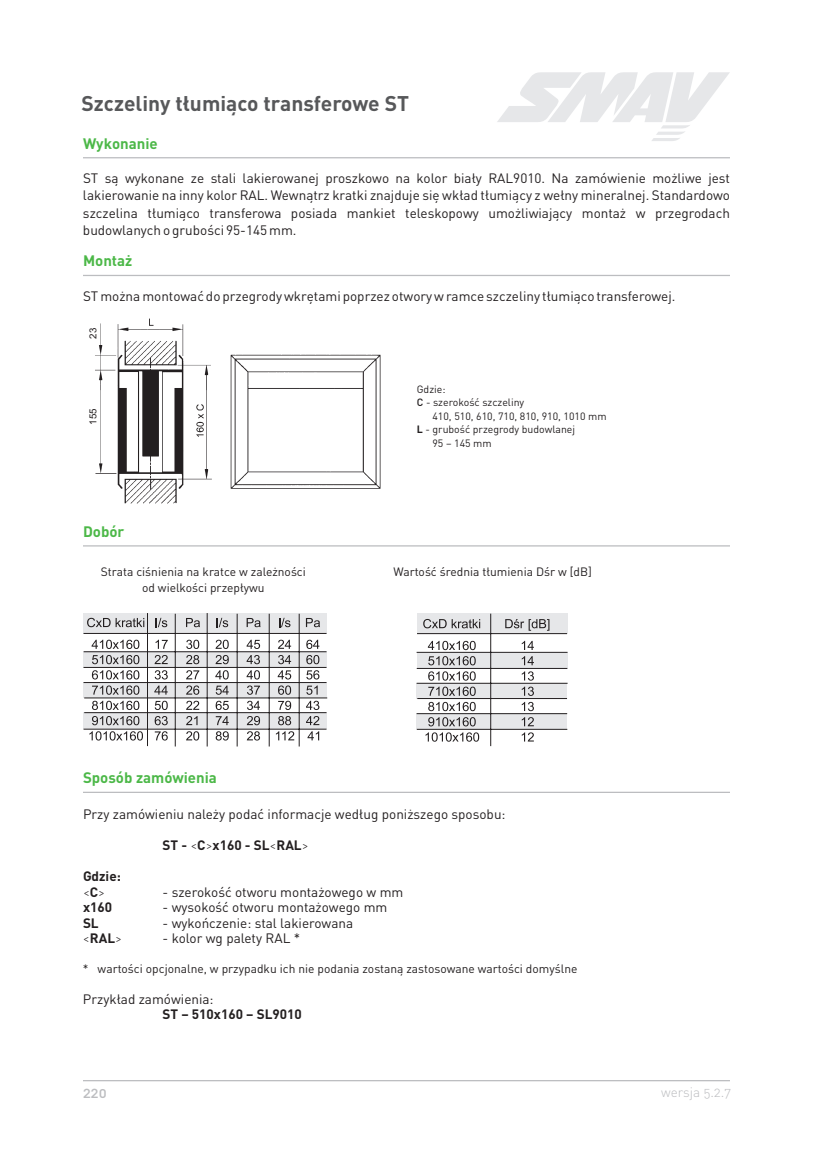
<style>
.page{position:relative;width:813px;height:1153px;background:#fff}
.page>*{position:absolute;margin:0;border:0;box-sizing:border-box;transform-origin:0 0}
.t1{font:700 21px "DIN Pro";color:#57585a}
.t2{font:700 15px "DIN Pro";color:#4cb848}
.t3{font:15px "DIN";color:#bcbdc0}
.t4{font:13.5px/17.2px "DIN Pro";color:#231f20;text-align:justify}
.t5{font:700 13.5px/15.6px "DIN Pro";color:#231f20}
.t6{font:13.5px "DIN Light Alternate";color:#bcbdc0}
.t7{font:300 13.5px "DIN Pro";color:#231f20}
.t8{font:12px/15.3px "DIN Pro";color:#231f20;text-align:center}
.t9{font:10.5px "DIN Pro";color:#231f20}
.t10{font:9.75px "Arial";color:#231f20}
.s1{font-weight:500}
.s2{font-weight:700}
.s3{font-weight:300}
</style>
<div class="page">
<hr style="left:83px;top:157px;width:646px;height:1px;background:#bcbdc0">
<svg style="left:497px;top:72px;width:232px;height:69px"></svg>
<hr style="left:83px;top:275px;width:646px;height:1px;background:#bcbdc0">
<img style="left:95px;top:318px;width:286px;height:186px">
<hr style="left:83px;top:545px;width:646px;height:1px;background:#bcbdc0">
<div style="left:417px;top:613px;width:150px;height:20px;background:#e6e7e9"></div>
<div style="left:417px;top:652px;width:150px;height:16px;background:#e6e7e9"></div>
<div style="left:416px;top:683px;width:151px;height:15px;background:#e6e7e9"></div>
<div style="left:416px;top:713px;width:151px;height:16px;background:#e6e7e9"></div>
<div style="left:84px;top:613px;width:243px;height:20px;background:#e6e7e9"></div>
<div style="left:83px;top:651px;width:243px;height:16px;background:linear-gradient(to right,#e6e7e9,#e5e6e8)"></div>
<div style="left:84px;top:682px;width:243px;height:16px;background:#e6e7e9"></div>
<div style="left:83px;top:712px;width:243px;height:16px;background:linear-gradient(to right,#e5e6e8,#e5e6e8)"></div>
<hr style="left:147px;top:613px;width:1px;height:133px;background:#231f20">
<hr style="left:175px;top:613px;width:1px;height:133px;background:#231f20">
<hr style="left:207px;top:613px;width:1px;height:133px;background:#231f20">
<hr style="left:237px;top:613px;width:1px;height:133px;background:#231f20">
<hr style="left:269px;top:613px;width:1px;height:133px;background:#231f20">
<hr style="left:299px;top:613px;width:1px;height:133px;background:#231f20">
<hr style="left:83px;top:633px;width:243px;height:1px;background:#231f20">
<hr style="left:84px;top:651px;width:242px;height:1px;background:#231f20">
<hr style="left:83px;top:667px;width:243px;height:1px;background:#231f20">
<hr style="left:83px;top:682px;width:243px;height:1px;background:#231f20">
<hr style="left:84px;top:697px;width:243px;height:1px;background:#231f20">
<hr style="left:84px;top:712px;width:242px;height:1px;background:#231f20">
<hr style="left:83px;top:728px;width:243px;height:1px;background:#231f20">
<svg style="left:87px;top:617px;width:57px;height:10px"></svg>
<svg style="left:156px;top:617px;width:11px;height:10px"></svg>
<svg style="left:186px;top:618px;width:14px;height:9px"></svg>
<svg style="left:217px;top:617px;width:11px;height:10px"></svg>
<svg style="left:246px;top:618px;width:14px;height:9px"></svg>
<svg style="left:279px;top:617px;width:11px;height:10px"></svg>
<svg style="left:306px;top:618px;width:14px;height:9px"></svg>
<svg style="left:92px;top:639px;width:47px;height:10px"></svg>
<svg style="left:155px;top:639px;width:13px;height:9px"></svg>
<svg style="left:186px;top:639px;width:13px;height:10px"></svg>
<svg style="left:215px;top:639px;width:13px;height:10px"></svg>
<svg style="left:246px;top:639px;width:14px;height:10px"></svg>
<svg style="left:278px;top:639px;width:13px;height:9px"></svg>
<svg style="left:306px;top:639px;width:13px;height:10px"></svg>
<svg style="left:92px;top:655px;width:47px;height:9px"></svg>
<svg style="left:154px;top:655px;width:14px;height:9px"></svg>
<svg style="left:186px;top:655px;width:13px;height:9px"></svg>
<svg style="left:215px;top:655px;width:14px;height:9px"></svg>
<svg style="left:246px;top:655px;width:14px;height:9px"></svg>
<svg style="left:278px;top:655px;width:13px;height:9px"></svg>
<svg style="left:306px;top:655px;width:13px;height:9px"></svg>
<svg style="left:92px;top:670px;width:47px;height:9px"></svg>
<svg style="left:155px;top:670px;width:13px;height:9px"></svg>
<svg style="left:186px;top:670px;width:13px;height:9px"></svg>
<svg style="left:215px;top:670px;width:13px;height:9px"></svg>
<svg style="left:246px;top:670px;width:14px;height:9px"></svg>
<svg style="left:277px;top:670px;width:14px;height:9px"></svg>
<svg style="left:306px;top:670px;width:13px;height:9px"></svg>
<svg style="left:92px;top:685px;width:47px;height:9px"></svg>
<svg style="left:154px;top:685px;width:14px;height:9px"></svg>
<svg style="left:186px;top:685px;width:13px;height:9px"></svg>
<svg style="left:215px;top:685px;width:13px;height:9px"></svg>
<svg style="left:247px;top:685px;width:13px;height:9px"></svg>
<svg style="left:278px;top:685px;width:13px;height:9px"></svg>
<svg style="left:306px;top:685px;width:11px;height:9px"></svg>
<svg style="left:92px;top:700px;width:47px;height:10px"></svg>
<svg style="left:155px;top:700px;width:13px;height:10px"></svg>
<svg style="left:186px;top:700px;width:13px;height:9px"></svg>
<svg style="left:215px;top:700px;width:14px;height:10px"></svg>
<svg style="left:247px;top:700px;width:13px;height:10px"></svg>
<svg style="left:278px;top:700px;width:13px;height:10px"></svg>
<svg style="left:306px;top:700px;width:13px;height:10px"></svg>
<svg style="left:92px;top:716px;width:47px;height:9px"></svg>
<svg style="left:155px;top:716px;width:13px;height:9px"></svg>
<svg style="left:186px;top:716px;width:11px;height:9px"></svg>
<svg style="left:216px;top:716px;width:12px;height:9px"></svg>
<svg style="left:247px;top:716px;width:13px;height:9px"></svg>
<svg style="left:278px;top:716px;width:13px;height:9px"></svg>
<svg style="left:306px;top:716px;width:13px;height:9px"></svg>
<svg style="left:89px;top:731px;width:54px;height:9px"></svg>
<svg style="left:155px;top:731px;width:13px;height:9px"></svg>
<svg style="left:186px;top:731px;width:13px;height:9px"></svg>
<svg style="left:215px;top:731px;width:14px;height:9px"></svg>
<svg style="left:247px;top:731px;width:13px;height:9px"></svg>
<svg style="left:276px;top:731px;width:18px;height:9px"></svg>
<svg style="left:307px;top:731px;width:12px;height:9px"></svg>
<svg style="left:423px;top:619px;width:57px;height:9px"></svg>
<svg style="left:505px;top:619px;width:44px;height:11px"></svg>
<svg style="left:427px;top:640px;width:48px;height:10px"></svg>
<svg style="left:521px;top:640px;width:12px;height:10px"></svg>
<svg style="left:428px;top:656px;width:47px;height:9px"></svg>
<svg style="left:521px;top:656px;width:12px;height:9px"></svg>
<svg style="left:428px;top:671px;width:47px;height:9px"></svg>
<svg style="left:521px;top:671px;width:12px;height:9px"></svg>
<svg style="left:428px;top:686px;width:47px;height:9px"></svg>
<svg style="left:521px;top:686px;width:12px;height:9px"></svg>
<svg style="left:428px;top:701px;width:47px;height:10px"></svg>
<svg style="left:521px;top:701px;width:12px;height:10px"></svg>
<svg style="left:428px;top:717px;width:47px;height:9px"></svg>
<svg style="left:521px;top:717px;width:12px;height:9px"></svg>
<svg style="left:425px;top:732px;width:54px;height:9px"></svg>
<svg style="left:521px;top:732px;width:12px;height:9px"></svg>
<hr style="left:490px;top:613px;width:1px;height:133px;background:#231f20">
<hr style="left:417px;top:633px;width:149px;height:1px;background:#231f20">
<hr style="left:416px;top:652px;width:151px;height:1px;background:#231f20">
<hr style="left:416px;top:668px;width:151px;height:1px;background:#231f20">
<hr style="left:416px;top:683px;width:151px;height:1px;background:#231f20">
<hr style="left:417px;top:698px;width:149px;height:1px;background:#231f20">
<hr style="left:416px;top:713px;width:151px;height:1px;background:#231f20">
<hr style="left:416px;top:729px;width:151px;height:1px;background:#231f20">
<hr style="left:83px;top:791px;width:646px;height:2px;background:#bcbdc0">
<hr style="left:83px;top:1079px;width:646px;height:2px;background:#bcbdc0">
<h1 class="t1" style="left:81px;top:95px;width:329px">Szczeliny t³umi¹co transferowe ST</h1>
<p class="t2" style="left:83px;top:137px;width:76px">Wykonanie</p>
<p class="t4" style="left:83px;top:171px;width:648px">ST s¹ wykonane ze stali lakierowanej proszkowo na kolor bia³y RAL9010. Na zamówienie mo¿liwe jest lakierowanie na inny kolor RAL. Wewn¹trz kratki znajduje siê wk³ad t³umi¹cy z we³ny mineralnej. Standardowo szczelina t³umi¹co transferowa posiada mankiet teleskopowy umo¿liwiaj¹cy monta¿ w przegrodach budowlanych o gruboœci 95-145 mm.</p>
<p class="t2" style="left:83px;top:255px;width:51px">Monta¿</p>
<p class="t4" style="left:83px;top:288px;width:593px">ST mo¿na montowaæ do przegrody wkrêtami poprzez otwory w ramce szczeliny t³umi¹co transferowej.</p>
<p class="t10" style="left:89px;top:339px;width:12px;rotate:-90deg">23</p>
<p class="t10" style="left:89px;top:425px;width:18px;rotate:-90deg">155</p>
<p class="t9" style="left:416px;top:385px;width:30px">Gdzie:</p>
<p class="t9" style="left:416px;top:398px;width:109px"><span class="s1">C</span> - szerokoœæ szczeliny</p>
<p class="t9" style="left:432px;top:411px;width:175px">410, 510, 610, 710, 810, 910, 1010 mm</p>
<p class="t9" style="left:416px;top:425px;width:160px"><span class="s2">L</span> - gruboœæ przegrody budowlanej</p>
<p class="t9" style="left:432px;top:438px;width:61px">95 – 145 mm</p>
<p class="t2" style="left:83px;top:525px;width:43px">Dobór</p>
<p class="t8" style="left:101px;top:565px;width:206px">Strata ciœnienia na kratce w zale¿noœci od wielkoœci przep³ywu</p>
<p class="t8" style="left:393px;top:565px;width:200px">Wartoœæ œrednia t³umienia Dœr w [dB]</p>
<p class="t2" style="left:83px;top:771px;width:135px">Sposób zamówienia</p>
<p class="t4" style="left:83px;top:807px;width:424px">Przy zamówieniu nale¿y podaæ informacje wed³ug poni¿szego sposobu:</p>
<p class="t5" style="left:162px;top:838px;width:147px">ST - <span class="s3">&lt;</span>C x160 - SL RAL<span class="s3">&gt;</span></p>
<p class="t5" style="left:83px;top:869px;width:39px">Gdzie: <span class="s3">&lt;</span>C<span class="s3">&gt;</span></p>
<p class="t7" style="left:205px;top:839px;width:8px">&gt;</p>
<p class="t7" style="left:269px;top:839px;width:8px">&lt;</p>
<p class="t4" style="left:162px;top:884px;width:242px">- szerokoœæ otworu monta¿owego w mm</p>
<p class="t5" style="left:83px;top:900px;width:31px">x160</p>
<p class="t4" style="left:162px;top:900px;width:226px">- wysokoœæ otworu monta¿owego mm</p>
<p class="t5" style="left:83px;top:916px;width:17px">SL</p>
<p class="t4" style="left:162px;top:915px;width:192px">- wykoñczenie: stal lakierowana</p>
<p class="t5" style="left:83px;top:932px;width:41px"><span class="s3">&lt;</span>RAL<span class="s3">&gt;</span></p>
<p class="t4" style="left:162px;top:931px;width:139px">- kolor wg palety RAL *</p>
<p class="t8" style="left:83px;top:962px;width:495px">* wartoœci opcjonalne, w przypadku ich nie podania zostan¹ zastosowane wartoœci domyœlne</p>
<p class="t4" style="left:83px;top:991px;width:132px">Przyk³ad zamówienia:</p>
<p class="t5" style="left:162px;top:1007px;width:141px">ST – 510x160 – SL9010</p>
<p class="t3" style="left:83px;top:1085px;width:25px">220</p>
<p class="t6" style="left:661px;top:1085px;width:71px">wersja 5.2.7</p>
</div>
